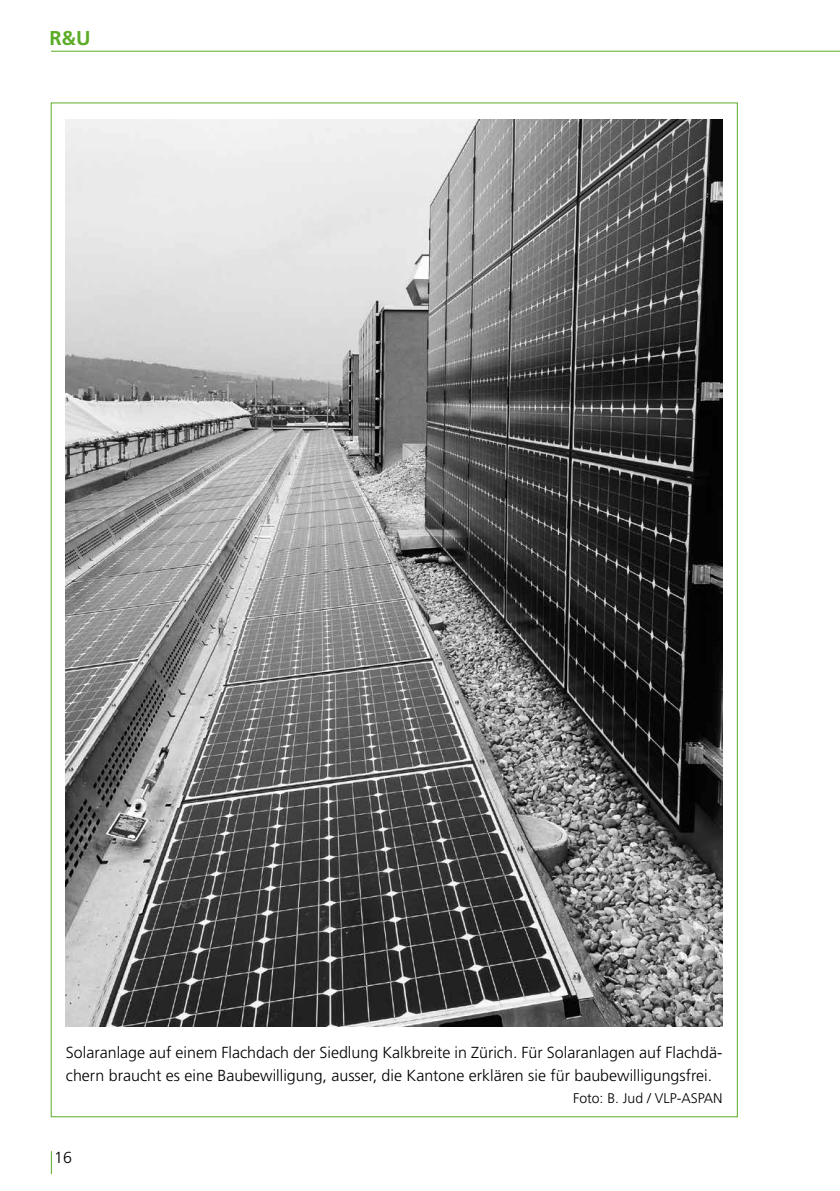
<style>
.page{position:relative;width:840px;height:1191px;background:#fff}
.page>*{position:absolute;margin:0;border:0;box-sizing:border-box;transform-origin:0 0}
.t1{font:700 20px "Frutiger LT Std";color:#5bac26}
.Fliesstext{font:300 16px/22.6px "Frutiger LT Std";color:#000}
.Fliesstext-2{font:300 14px "Frutiger LT Std";color:#000}
</style>
<div class="page">
<hr style="left:51px;top:51px;width:788px;height:1px;background:#5bac26">
<svg style="left:51px;top:1151px;width:1px;height:23px"></svg>
<img style="left:66px;top:119px;width:656px;height:907px">
<p class="t1" style="left:49px;top:27px;width:43px">R&amp;U</p>
<p class="Fliesstext" style="left:66px;top:1041px;width:657px">Solaranlage auf einem Flachdach der Siedlung Kalkbreite in Zürich. Für Solaranlagen auf Flachdä&shy;chern braucht es eine Baubewilligung, ausser, die Kantone erklären sie für baubewilligungsfrei.</p>
<p class="Fliesstext-2" style="left:572px;top:1090px;width:151px">Foto: B. Jud / VLP-ASPAN</p>
<p class="Fliesstext" style="left:54px;top:1146px;width:19px">16</p>
</div>
